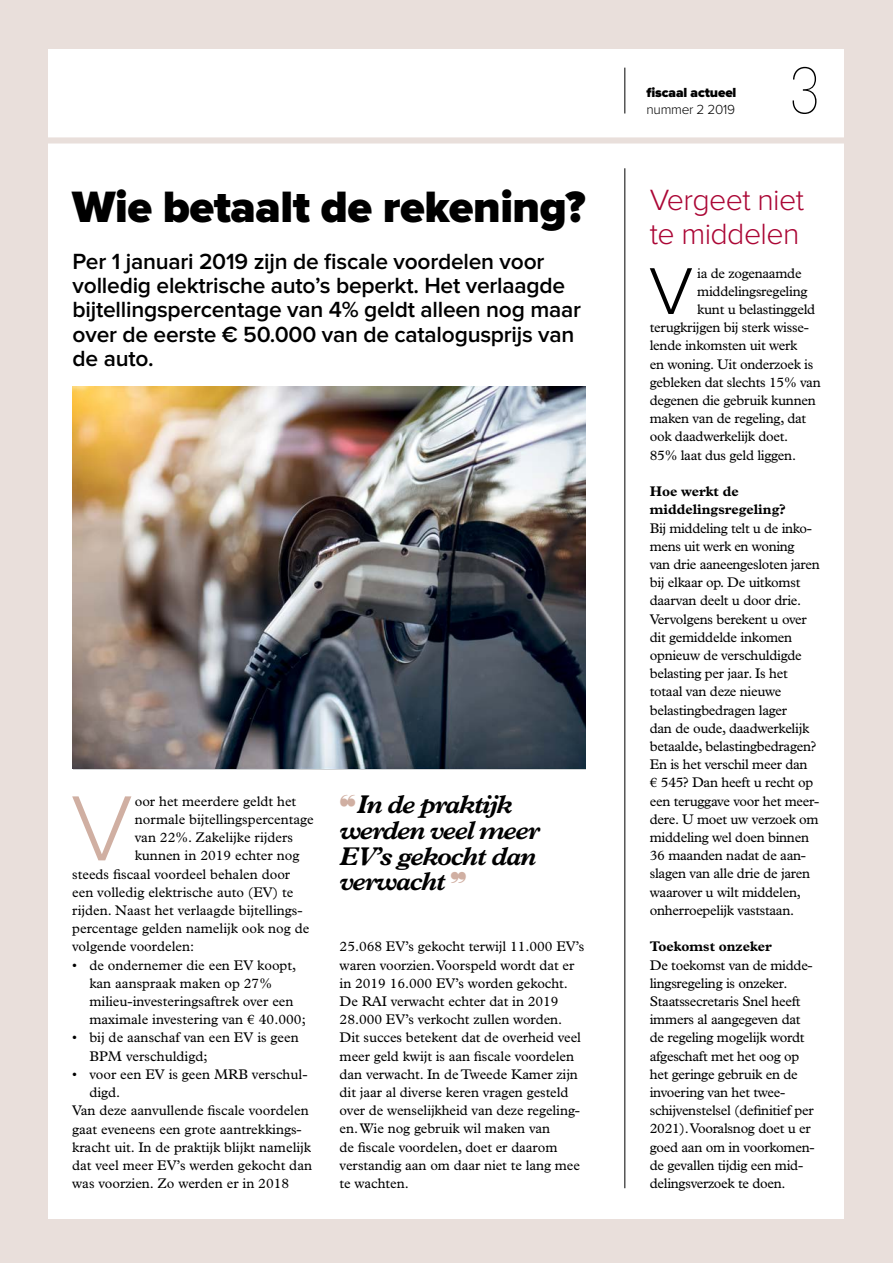
<style>
.page{position:relative;width:893px;height:1263px;background:#e9dfdb}
.page>*{position:absolute;margin:0;border:0;box-sizing:border-box;transform-origin:0 0}
.t1{font:300 96px "Proxima Nova";color:#d0afa2}
.t2{font:300 68.7px "Proxima Nova";color:#000}
.t3{font:100 63.75px "Glypha LT Std";color:#000}
.t4{font:900 45.6px "Proxima Nova";letter-spacing:-.01em;color:#000}
.t5{font:300 30.3px/33.5px "Proxima Nova";letter-spacing:-.02em;color:#ab0635}
.t6{font:italic 700 25.8px/25.8px "Plantin Std";letter-spacing:-.05em;color:#000}
.t7{font:600 22.8px/24.3px "Proxima Nova";letter-spacing:-.01em;color:#000}
.t8{font:14.1px/18.1px "Plantin Std";letter-spacing:-.02em;color:#000}
.t9{font:14.1px/18.1px "Plantin Std";color:#000}
.t10{font:900 13.65px/16.6px "Proxima Nova";letter-spacing:-.01em;color:#000}
.s1{color:#d0afa2}
.s2{font-weight:300}
.s3{font-weight:700}
</style>
<div class="page">
<div style="left:49px;top:49px;width:795px;height:1170px;background:#fff"></div>
<div style="left:0;top:137px;width:893px;height:6px;background:#e9dfdb"></div>
<img style="left:73px;top:387px;width:513px;height:382px">
<hr style="left:625px;top:68px;width:1px;height:46px;background:#000">
<hr style="left:625px;top:168px;width:1px;height:1020px;background:#000">
<p class="t4" style="left:72px;top:186px;width:515px">Wie betaalt de rekening?</p>
<p class="t7" style="left:73px;top:250px;width:510px">Per 1 januari 2019 zijn de fiscale voordelen voor volledig elektrische auto’s beperkt. Het verlaagde bijtellingspercentage van 4% geldt alleen nog maar over de eerste € 50.000 van de catalogusprijs van de auto.</p>
<p class="t1" style="left:71px;top:784px;width:64px">V</p>
<p class="t9" style="left:135px;top:792px;width:163px">oor het meerdere geldt het</p>
<p class="t9" style="left:135px;top:810px;width:181px">normale bijtellingspercentage</p>
<p class="t9" style="left:135px;top:828px;width:160px">van 22%. Zakelijke rijders</p>
<p class="t9" style="left:135px;top:847px;width:166px">kunnen in 2019 echter nog</p>
<p class="t9" style="left:72px;top:865px;width:220px">steeds fiscaal voordeel behalen door</p>
<p class="t9" style="left:72px;top:883px;width:223px">een volledig elektrische auto (EV) te</p>
<p class="t9" style="left:72px;top:901px;width:232px">rijden. Naast het verlaagde bijtellings-</p>
<p class="t9" style="left:72px;top:919px;width:239px">percentage gelden namelijk ook nog de</p>
<p class="t9" style="left:72px;top:938px;width:124px">volgende voordelen:</p>
<p class="t9" style="left:89px;top:956px;width:218px;text-indent:-17px">• de ondernemer die een EV koopt, kan aanspraak maken op 27% milieu-investeringsaftrek over een maximale investering van € 40.000;</p>
<p class="t9" style="left:89px;top:1029px;width:211px;text-indent:-17px">• bij de aanschaf van een EV is geen<br>BPM verschuldigd;</p>
<p class="t9" style="left:72px;top:1065px;width:237px">• voor een EV is geen MRB verschul-</p>
<p class="t8" style="left:89px;top:1083px;width:33px">digd.</p>
<p class="t9" style="left:72px;top:1101px;width:238px">Van deze aanvullende fiscale voordelen</p>
<p class="t9" style="left:72px;top:1120px;width:231px">gaat eveneens een grote aantrekkings-</p>
<p class="t9" style="left:72px;top:1138px;width:240px">kracht uit. In de praktijk blijkt namelijk</p>
<p class="t9" style="left:72px;top:1156px;width:241px">dat veel meer EV’s werden gekocht dan</p>
<p class="t9" style="left:72px;top:1174px;width:219px">was voorzien. Zo werden er in 2018</p>
<p class="t6" style="left:340px;top:791px;width:202px"><span class="s1">❝</span>In de praktijk werden veel meer<br>EV’s gekocht dan verwacht</p>
<p class="t8" style="left:340px;top:938px;width:246px">25.068 EV’s gekocht terwijl 11.000 EV’s waren voorzien. Voorspeld wordt dat er in 2019 16.000 EV’s worden gekocht.<br>De RAI verwacht echter dat in 2019<br>28.000 EV’s verkocht zullen worden.<br>Dit succes betekent dat de overheid veel meer geld kwijt is aan fiscale voordelen dan verwacht. In de Tweede Kamer zijn dit jaar al diverse keren vragen gesteld over de wenselijkheid van deze regeling&shy;en. Wie nog gebruik wil maken van<br>de fiscale voordelen, doet er daarom verstandig aan om daar niet te lang mee te wachten.</p>
<p class="t10" style="left:646px;top:85px;width:91px">fiscaal actueel <span class="s2">nummer 2 2019</span></p>
<p class="t3" style="left:789px;top:54px;width:33px">3</p>
<p class="t5" style="left:650px;top:185px;width:156px">Vergeet niet te middelen</p>
<p class="t2" style="left:649px;top:260px;width:46px">V</p>
<p class="t8" style="left:697px;top:264px;width:106px">ia de zogenaamde</p>
<p class="t8" style="left:697px;top:282px;width:112px">middelingsregeling</p>
<p class="t8" style="left:697px;top:300px;width:119px">kunt u belastinggeld</p>
<p class="t8" style="left:650px;top:318px;width:161px">terugkrijgen bij sterk wisse-</p>
<p class="t8" style="left:650px;top:337px;width:149px">lende inkomsten uit werk</p>
<p class="t8" style="left:650px;top:355px;width:165px">en woning. Uit onderzoek is</p>
<p class="t8" style="left:650px;top:373px;width:173px">gebleken dat slechts 15% van</p>
<p class="t8" style="left:650px;top:391px;width:168px">degenen die gebruik kunnen</p>
<p class="t8" style="left:650px;top:409px;width:158px">maken van de regeling, dat</p>
<p class="t8" style="left:650px;top:428px;width:140px">ook daadwerkelijk doet.</p>
<p class="t8" style="left:650px;top:446px;width:148px">85% laat dus geld liggen.</p>
<p class="t8" style="left:650px;top:482px;width:171px"><span class="s3">Hoe werkt de middelingsregeling?<br></span>Bij middeling telt u de inko&shy;mens uit werk en woning<br>van drie aaneengesloten jaren bij elkaar op. De uitkomst daarvan deelt u door drie.<br>Vervolgens berekent u over dit gemiddelde inkomen opnieuw de verschuldigde belasting per jaar. Is het totaal van deze nieuwe belastingbedragen lager<br>dan de oude, daadwerkelijk betaalde, belastingbedragen?<br>En is het verschil meer dan<br>€ 545? Dan heeft u recht op een teruggave voor het meer&shy;dere. U moet uw verzoek om middeling wel doen binnen<br>36 maanden nadat de aan&shy;slagen van alle drie de jaren waarover u wilt middelen, onherroepelijk vaststaan.</p>
<p class="t8" style="left:650px;top:937px;width:166px"><span class="s3">Toekomst onzeker<br></span>De toekomst van de midde&shy;lingsregeling is onzeker.<br>Staatssecretaris Snel heeft immers al aangegeven dat de regeling mogelijk wordt afgeschaft met het oog op het geringe gebruik en de invoering van het twee&shy;schijvenstelsel (definitief per<br>2021). Vooralsnog doet u er goed aan om in voorkomen&shy;de gevallen tijdig een mid&shy;delingsverzoek te doen.</p>
</div>
